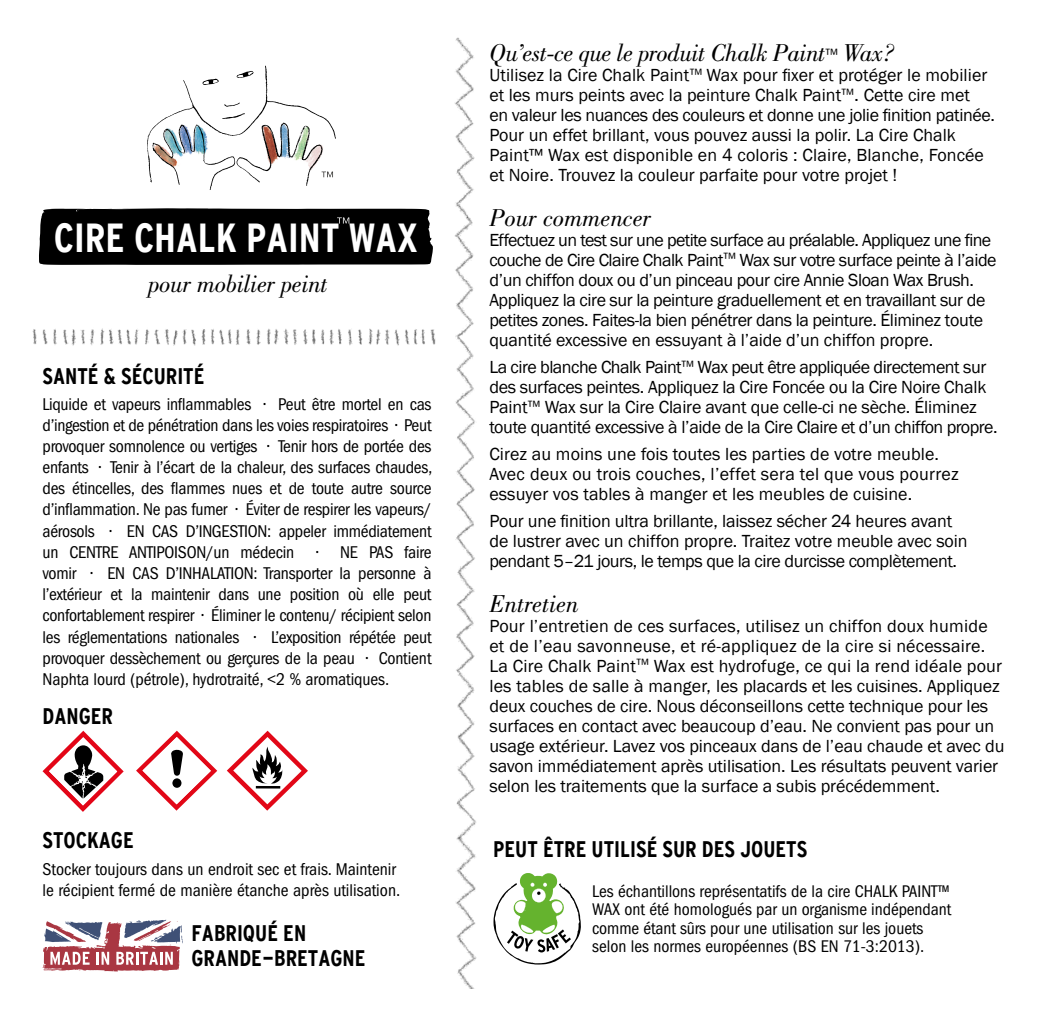
<style>
.page{position:relative;width:1049px;height:1014px;background:#fff}
.page>*{position:absolute;margin:0;border:0;box-sizing:border-box;transform-origin:0 0}
.t1{font:700 40.5px "Interstate Cond Mono";color:#fff}
.t2{font:italic 25.25px "Bodoni Std";letter-spacing:-.01em;color:#000}
.t3{font:700 22.5px/25px "Interstate Cond Mono";color:#000}
.t4{font:18px/20px "Franklin Gothic";letter-spacing:-.005em;color:#000}
.t5{font:18px/20px "Franklin Gothic";letter-spacing:-.025em;color:#000}
.t6{font:condensed 17.75px/21.2px "ITC Franklin Gothic Std";letter-spacing:-.005em;color:#000;text-align:justify}
.t7{font:condensed 17.5px/18.5px "ITC Franklin Gothic Std";color:#000}
.s1{font-family:"ITC Franklin Gothic Std";font-style:normal;font-size:15px}
.s2{font-family:"ITC Franklin Gothic Std";font-size:15px}
.s3{font-family:"ITC Franklin Gothic Std"}
</style>
<div class="page">
<svg style="left:147px;top:66px;width:189px;height:124px"></svg>
<img style="left:456px;top:838px;width:21px;height:150px">
<img style="left:454px;top:37px;width:22px;height:801px">
<svg style="left:493px;top:873px;width:88px;height:92px"></svg>
<svg style="left:43px;top:919px;width:140px;height:52px"></svg>
<svg style="left:43px;top:730px;width:81px;height:81px"></svg>
<svg style="left:136px;top:730px;width:81px;height:80px"></svg>
<div style="left:172px;top:778px;width:10px;height:9px;background:#000;border-radius:50%"></div>
<svg style="left:227px;top:730px;width:81px;height:80px"></svg>
<hr style="left:256px;top:785px;width:24px;height:3px;background:#000">
<img style="left:33px;top:328px;width:403px;height:18px">
<div style="left:39px;top:208px;width:394px;height:57px;background:#000"></div>
<p class="t1" style="left:54px;top:215px;width:366px">CIRE CHALK PAINT WAX</p>
<p class="t2" style="left:149px;top:270px;width:181px">pour mobilier peint</p>
<p class="t3" style="left:43px;top:363px;width:163px">SANTÉ &amp; SÉCURITÉ</p>
<p class="t6" style="left:43px;top:393px;width:391px">Liquide et vapeurs inflammables • Peut être mortel en cas d’ingestion et de pénétration dans les voies respiratoires • Peut provoquer somnolence ou vertiges • Tenir hors de portée des enfants • Tenir à l’écart de la chaleur, des surfaces chaudes, des étincelles, des flammes nues et de toute autre source d’inflammation. Ne pas fumer • Éviter de respirer les vapeurs/ aérosols • EN CAS D’INGESTION: appeler immédiatement un CENTRE ANTIPOISON/un médecin</p>
<p class="t6" style="left:43px;top:541px;width:390px;text-indent:274px">• NE PAS faire vomir • EN CAS D’INHALATION: Transporter la personne à l’extérieur et la maintenir dans une position où elle peut confortablement respirer • Éliminer le contenu/ récipient selon les réglementations nationales • L’exposition répétée peut provoquer dessèchement ou gerçures de la peau • Contient Naphta lourd (pétrole), hydrotraité, &lt;2 % aromatiques.</p>
<p class="t3" style="left:43px;top:703px;width:72px">DANGER</p>
<p class="t2" style="left:489px;top:39px;width:407px">Qu’est-ce que le produit Chalk Paint<span class="s1">™</span> Wax?</p>
<p class="t4" style="left:489px;top:66px;width:507px">Utilisez la Cire Chalk Paint<span class="s2">™</span> Wax pour fixer et protéger le mobilier et les murs peints avec la peinture Chalk Paint<span class="s2">™</span><span class="s3">.</span> Cette cire met<br>en valeur les nuances des couleurs et donne une jolie finition patinée.<br>Pour un effet brillant, vous pouvez aussi la polir. La Cire Chalk Paint™ Wax est disponible en 4 coloris : Claire, Blanche, Foncée et Noire. Trouvez la couleur parfaite pour votre projet !</p>
<p class="t2" style="left:489px;top:203px;width:163px">Pour commencer</p>
<p class="t5" style="left:489px;top:230px;width:509px">Effectuez un test sur une petite surface au préalable. Appliquez une fine couche de Cire Claire Chalk Paint<span class="s2">™</span> Wax sur votre surface peinte à l’aide d’un chiffon doux ou d’un pinceau pour cire Annie Sloan Wax Brush.<br>Appliquez la cire sur la peinture graduellement et en travaillant sur de petites zones. Faites-la bien pénétrer dans la peinture. Éliminez toute quantité excessive en essuyant à l’aide d’un chiffon propre.</p>
<p class="t4" style="left:489px;top:357px;width:510px">La cire blanche Chalk Paint<span class="s2">™</span> Wax peut être appliquée directement sur des surfaces peintes. Appliquez la Cire Foncée ou la Cire Noire Chalk Paint<span class="s2">™</span> Wax sur la Cire Claire avant que celle-ci ne sèche. Éliminez toute quantité excessive à l’aide de la Cire Claire et d’un chiffon propre.</p>
<p class="t4" style="left:489px;top:444px;width:471px">Cirez au moins une fois toutes les parties de votre meuble.<br>Avec deux ou trois couches, l’effet sera tel que vous pourrez essuyer vos tables à manger et les meubles de cuisine.</p>
<p class="t4" style="left:489px;top:511px;width:480px">Pour une finition ultra brillante, laissez sécher 24 heures avant de lustrer avec un chiffon propre. Traitez votre meuble avec soin pendant 5–21 jours, le temps que la cire durcisse complètement.</p>
<p class="t2" style="left:489px;top:589px;width:91px">Entretien</p>
<p class="t4" style="left:489px;top:616px;width:517px">Pour l’entretien de ces surfaces, utilisez un chiffon doux humide et de l’eau savonneuse, et ré-appliquez de la cire si nécessaire.<br>La Cire Chalk Paint<span class="s2">™</span> Wax est hydrofuge, ce qui la rend idéale pour les tables de salle à manger, les placards et les cuisines. Appliquez deux couches de cire. Nous déconseillons cette technique pour les surfaces en contact avec beaucoup d’eau. Ne convient pas pour un usage extérieur. Lavez vos pinceaux dans de l’eau chaude et avec du savon immédiatement après utilisation. Les résultats peuvent varier selon les traitements que la surface a subis précédemment.</p>
<p class="t3" style="left:43px;top:827px;width:93px">STOCKAGE</p>
<p class="t3" style="left:493px;top:836px;width:316px">PEUT ÊTRE UTILISÉ SUR DES JOUETS</p>
<p class="t6" style="left:43px;top:858px;width:359px">Stocker toujours dans un endroit sec et frais. Maintenir le récipient fermé de manière étanche après utilisation.</p>
<p class="t3" style="left:191px;top:920px;width:175px">FABRIQUÉ EN<br>GRANDE-BRETAGNE</p>
<p class="t7" style="left:592px;top:882px;width:360px">Les échantillons représentatifs de la cire CHALK PAINT™ WAX ont été homologués par un organisme indépendant comme étant sûrs pour une utilisation sur les jouets selon les normes européennes (BS EN 71-3:2013).</p>
</div>
